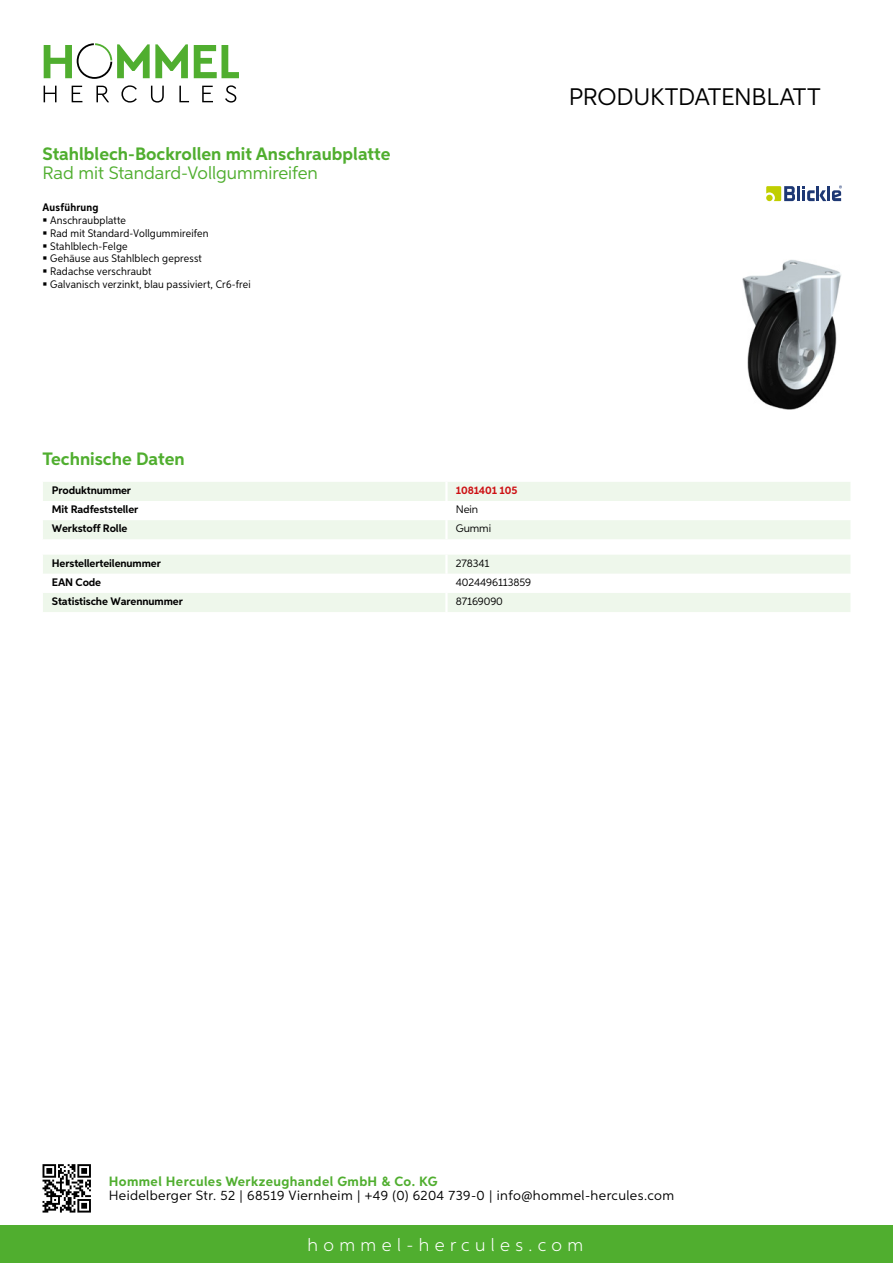
<style>
.page{position:relative;width:893px;height:1263px;background:#fff}
.page>*{position:absolute;margin:0;border:0;box-sizing:border-box;transform-origin:0 0}
.t1{font:24px "Aspira";letter-spacing:-.01em;color:#000}
.t2{font:700 18px "Aspira";color:#50ae2f}
.t3{font:18px "Aspira";color:#50ae2f}
.t4{font:300 18px "Aspira";letter-spacing:.3em;color:#fff}
.t5{font:13.5px "Aspira";letter-spacing:.03em;color:#000}
.t6{font:700 13.5px "Aspira";letter-spacing:.03em;color:#50ae2f}
.t7{font:10.95px/12.8px "Aspira Nar";letter-spacing:.015em;color:#000}
.t8{font:700 10.95px "Aspira";letter-spacing:-.01em;color:#000}
.t9{font:10.95px "Aspira";letter-spacing:-.01em;color:#000}
.t10{font:700 10.95px "Aspira";letter-spacing:-.01em;color:#cd1013}
.t11{font:700 10.95px "Aspira Nar";letter-spacing:.02em;color:#000}
</style>
<div class="page">
<div style="left:0;top:1226px;width:893px;height:37px;background:#50ae2f"></div>
<svg style="left:43px;top:1164px;width:48px;height:48px"></svg>
<svg style="left:194px;top:45px;width:45px;height:33px"></svg>
<svg style="left:44px;top:43px;width:144px;height:36px"></svg>
<svg style="left:44px;top:86px;width:13px;height:16px"></svg>
<svg style="left:72px;top:86px;width:10px;height:16px"></svg>
<svg style="left:96px;top:86px;width:13px;height:16px"></svg>
<svg style="left:121px;top:85px;width:16px;height:18px"></svg>
<svg style="left:151px;top:86px;width:13px;height:17px"></svg>
<svg style="left:179px;top:86px;width:10px;height:16px"></svg>
<svg style="left:202px;top:86px;width:11px;height:16px"></svg>
<svg style="left:225px;top:85px;width:11px;height:18px"></svg>
<svg style="left:43px;top:482px;width:807px;height:57px"></svg>
<hr style="left:445px;top:520px;width:3px;height:19px;background:#fff">
<svg style="left:43px;top:555px;width:807px;height:57px"></svg>
<hr style="left:445px;top:593px;width:3px;height:19px;background:#fff">
<img style="left:742px;top:259px;width:100px;height:150px">
<hr style="left:797px;top:186px;width:3px;height:15px;background:#1e3874">
<svg style="left:802px;top:186px;width:24px;height:15px"></svg>
<hr style="left:827px;top:186px;width:3px;height:15px;background:#1e3874">
<hr style="left:816px;top:186px;width:3px;height:15px;background:#1e3874">
<svg style="left:766px;top:186px;width:29px;height:15px"></svg>
<div style="left:766px;top:195px;width:7px;height:6px;background:#c0ce00;border-radius:50%"></div>
<svg style="left:832px;top:185px;width:10px;height:16px"></svg>
<h2 class="t2" style="left:43px;top:142px;width:349px">Stahlblech-Bockrollen mit Anschraubplatte</h2>
<h2 class="t3" style="left:43px;top:162px;width:277px">Rad mit Standard-Vollgummireifen</h2>
<p class="t11" style="left:43px;top:201px;width:58px">Ausführung</p>
<p class="t7" style="left:50px;top:214px;width:202px">Anschraubplatte<br>Rad mit Standard-Vollgummireifen<br>Stahlblech-Felge<br>Gehäuse aus Stahlblech gepresst<br>Radachse verschraubt<br>Galvanisch verzinkt, blau passiviert, Cr6-frei</p>
<h1 class="t1" style="left:569px;top:82px;width:253px">Produktdatenblatt</h1>
<h2 class="t2" style="left:43px;top:448px;width:144px">Technische Daten</h2>
<p class="t8" style="left:52px;top:483px;width:81px">Produktnummer</p>
<p class="t10" style="left:456px;top:483px;width:63px">1081401 105</p>
<p class="t8" style="left:52px;top:502px;width:88px">Mit Radfeststeller</p>
<p class="t9" style="left:456px;top:502px;width:24px">Nein</p>
<p class="t8" style="left:52px;top:521px;width:77px">Werkstoff Rolle</p>
<p class="t9" style="left:456px;top:522px;width:37px">Gummi</p>
<p class="t8" style="left:52px;top:556px;width:111px">Herstellerteilenummer</p>
<p class="t9" style="left:456px;top:556px;width:35px">278341</p>
<p class="t8" style="left:52px;top:575px;width:51px">EAN Code</p>
<p class="t9" style="left:456px;top:575px;width:77px">4024496113859</p>
<p class="t8" style="left:52px;top:594px;width:132px">Statistische Warennummer</p>
<p class="t9" style="left:456px;top:594px;width:49px">87169090</p>
<p class="t6" style="left:109px;top:1172px;width:330px">Hommel Hercules Werkzeughandel GmbH &amp; Co. KG</p>
<p class="t5" style="left:109px;top:1187px;width:567px">Heidelberger Str. 52 | 68519 Viernheim | +49 (0) 6204 739-0 | info@hommel-hercules.com</p>
<h2 class="t4" style="left:307px;top:1234px;width:277px">hommel-hercules.com</h2>
</div>
